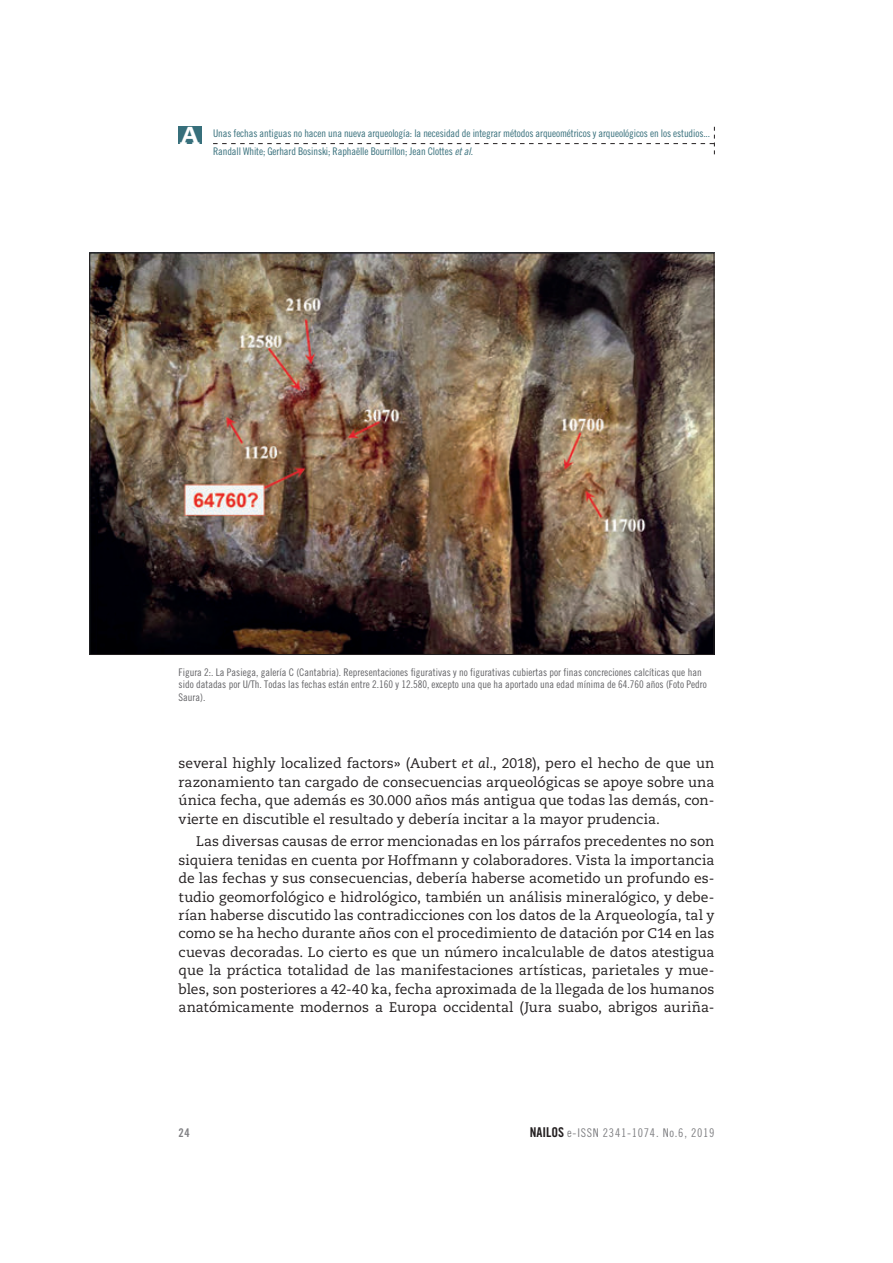
<style>
.page{position:relative;width:893px;height:1263px;background:#fff}
.page>*{position:absolute;margin:0;border:0;box-sizing:border-box;transform-origin:0 0}
.t1{font:800 25.95px "Caecilia LT Std";color:#fff}
._05_NORMAL_con_sangr{font:13.8px/18.5px "Caecilia LT Std";color:#231f20;text-align:justify}
.t2{font:12px "Trade Gothic Cond Eighteen";letter-spacing:.06em;color:#808083}
.t3{font:12px "Trade Gothic Bold Cond Twenty";color:#808083}
._07_PIE_DE_FOTO{font:10.5px/12.6px "Trade Gothic Cond Eighteen";color:#636366}
._00encabezado{font:10.5px "Trade Gothic Cond Eighteen";letter-spacing:-.01em;color:#376f7b}
.s1{font-family:"Trade Gothic Cond Eighteen Obl"}
.s2{font-style:italic}
.s3{font-family:"Trade Gothic Bold Cond Twenty";font-size:13.5px;color:#231f20}
</style>
<div class="page">
<div style="left:179px;top:127px;width:23px;height:17px;background:#376f7b"></div>
<svg style="left:213px;top:127px;width:502px;height:27px"></svg>
<img style="left:91px;top:255px;width:621px;height:398px">
<h1 class="t1" style="left:180px;top:120px;width:22px">A</h1>
<p class="_00encabezado" style="left:213px;top:127px;width:499px">Unas fechas antiguas no hacen una nueva arqueología: la necesidad de integrar métodos arqueométricos y arqueológicos en los estudios...</p>
<p class="_00encabezado" style="left:213px;top:145px;width:261px">Randall White; Gerhard Bosinski; Raphaëlle Bourrillon; Jean Clottes <span class="s1">et al</span>.</p>
<p class="_07_PIE_DE_FOTO" style="left:179px;top:665px;width:530px">Figura 2:. La Pasiega, galería C (Cantabria). Representaciones figurativas y no figurativas cubiertas por finas concreciones calcíticas que han sido datadas por U/Th. Todas las fechas están entre 2.160 y 12.580, excepto una que ha aportado una edad mínima de 64.760 años (Foto Pedro<br>Saura).</p>
<p class="_05_NORMAL_con_sangr" style="left:179px;top:755px;width:537px">several highly localized factors» (Aubert <span class="s2">et al.</span>, 2018), pero el hecho de que un razonamiento tan cargado de consecuencias arqueológicas se apoye sobre una única fecha, que además es 30.000 años más antigua que todas las demás, con&shy;vierte en discutible el resultado y debería incitar a la mayor prudencia.</p>
<p class="_05_NORMAL_con_sangr" style="left:179px;top:833px;width:537px;text-indent:18px">Las diversas causas de error mencionadas en los párrafos precedentes no son siquiera tenidas en cuenta por Hoffmann y colaboradores. Vista la importancia de las fechas y sus consecuencias, debería haberse acometido un profundo es&shy;tudio geomorfológico e hidrológico, también un análisis mineralógico, y debe&shy;rían haberse discutido las contradicciones con los datos de la Arqueología, tal y como se ha hecho durante años con el procedimiento de datación por C14 en las cuevas decoradas. Lo cierto es que un número incalculable de datos atestigua que la práctica totalidad de las manifestaciones artísticas, parietales y mue&shy;bles, son posteriores a 42-40 ka, fecha aproximada de la llegada de los humanos anatómicamente modernos a Europa occidental (Jura suabo, abrigos auriña-</p>
<p class="t3" style="left:179px;top:1125px;width:13px">24</p>
<p class="t2" style="left:530px;top:1125px;width:186px"><span class="s3">NAILOS</span> e-ISSN 2341-1074. No.6, 2019</p>
</div>
